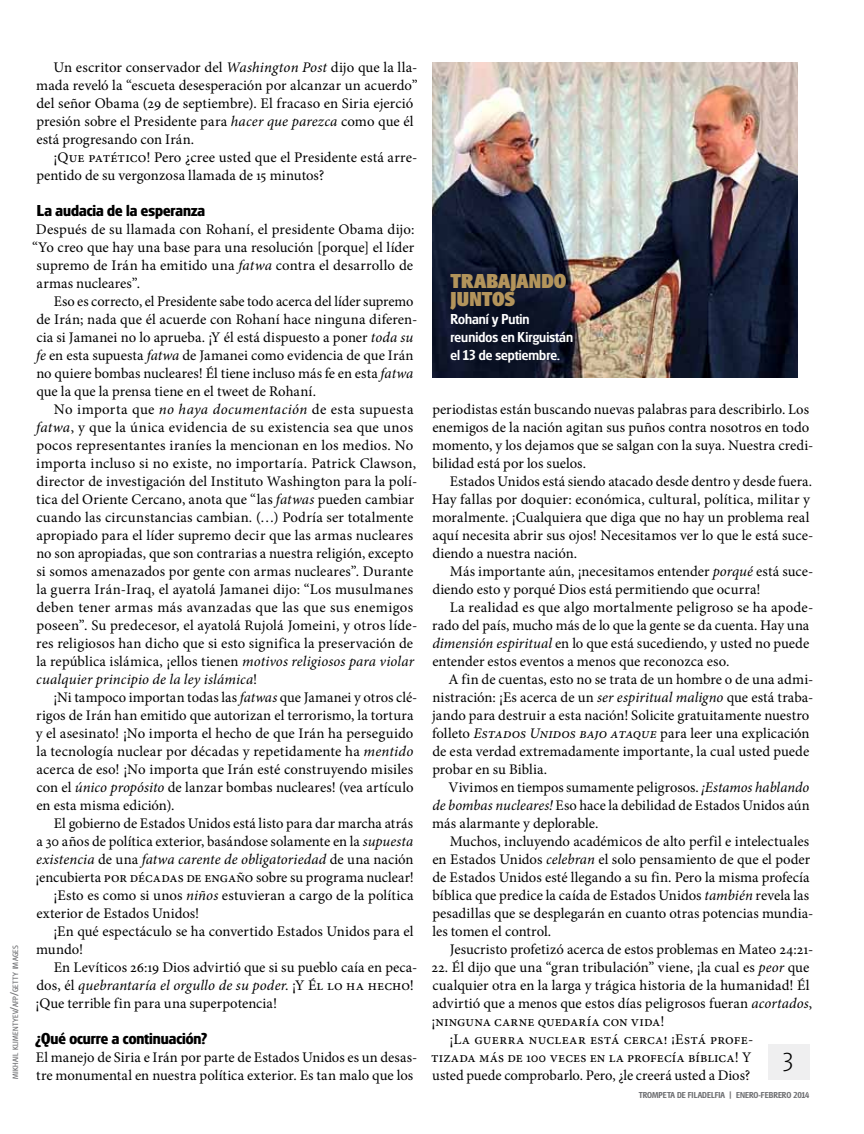
<style>
.page{position:relative;width:864px;height:1134px;background:#fff}
.page>*{position:absolute;margin:0;border:0;box-sizing:border-box;transform-origin:0 0}
.t1{font:300 27px "Glasgow Pro";color:#000}
.t2{font:800 21px/18px "Glasgow Pro";letter-spacing:.005em;color:#b3945b}
.t3{font:700 16.5px "Glasgow Pro";color:#000}
.t4{font:500 15px/18px "Glasgow Pro";letter-spacing:.005em;color:#fff}
.t5{font:14.7px/18px "Minion Pro";letter-spacing:.005em;color:#000}
.t6{font:italic 14.7px "Minion Pro";color:#000}
.t7{font:500 9px "Glasgow Pro";color:#6d6e71}
.t8{font:8.1px "Glasgow Pro";letter-spacing:.03em;color:#6d6e71;scale:1.04 1}
.s1{font-size:11.55px}
.s2{font-style:italic}
.s3{font-style:normal}
</style>
<div class="page">
<div style="left:768px;top:1044px;width:42px;height:36px;background:#efeff0"></div>
<img style="left:432px;top:62px;width:366px;height:316px">
<p class="t8" style="left:11px;top:1079px;width:130px;rotate:-90deg">mikhail klimentyev<span class="s1">/</span>afp<span class="s1">/</span>getty images</p>
<p class="t5" style="left:36px;top:58px;width:383px;text-indent:17px">Un escritor conservador del <span class="s2">Washington Post</span> dijo que la lla&shy;mada reveló la “escueta desesperación por alcanzar un acuerdo” del señor Obama (29 de septiembre). El fracaso en Siria ejerció presión sobre el Presidente para <span class="s2">hacer que parezca</span> como que él está progresando con Irán.</p>
<p class="t5" style="left:36px;top:148px;width:383px;text-indent:17px">¡Que patético! Pero ¿cree usted que el Presidente está arre&shy;pentido de su vergonzosa llamada de 15 minutos?</p>
<p class="t3" style="left:37px;top:201px;width:170px">La audacia de la esperanza</p>
<p class="t5" style="left:32px;top:220px;width:384px;text-align:justify">Después de su llamada con Rohaní, el presidente Obama dijo: “Yo creo que hay una base para una resolución [porque] el líder supremo de Irán ha emitido una <span class="s2">fatwa</span> contra el desarrollo de armas nucleares”.</p>
<p class="t5" style="left:36px;top:292px;width:383px;text-indent:18px">Eso es correcto, el Presidente sabe todo acerca del líder supremo de Irán; nada que él acuerde con Rohaní hace ninguna diferen&shy;cia si Jamanei no lo aprueba. ¡Y él está dispuesto a poner <span class="s2">toda su fe</span> en esta supuesta <span class="s2">fatwa</span> de Jamanei como evidencia de que Irán no quiere bombas nucleares! Él tiene incluso más fe en esta <span class="s2">fatwa </span>que la que la prensa tiene en el tweet de Rohaní.</p>
<p class="t5" style="left:36px;top:400px;width:383px;text-indent:18px">No importa que <span class="s2">no haya documentación</span> de esta supuesta <span class="s2">fatwa</span>, y que la única evidencia de su existencia sea que unos pocos representantes iraníes la mencionan en los medios. No importa incluso si no existe, no importaría. Patrick Clawson, director de investigación del Instituto Washington para la polí&shy;tica del Oriente Cercano, anota que “las <span class="s2">fatwas</span> pueden cambiar cuando las circunstancias cambian. (…) Podría ser totalmente apropiado para el líder supremo decir que las armas nucleares no son apropiadas, que son contrarias a nuestra religión, excepto si somos amenazados por gente con armas nucleares”. Durante la guerra Irán-Iraq, el ayatolá Jamanei dijo: “Los musulmanes deben tener armas más avanzadas que las que sus enemigos poseen”. Su predecesor, el ayatolá Rujolá Jomeini, y otros líde&shy;res religiosos han dicho que si esto significa la preservación de la república islámica, ¡ellos tienen <span class="s2">motivos religiosos para violar cualquier principio de la ley islámica</span>!</p>
<p class="t5" style="left:36px;top:688px;width:383px;text-indent:18px">¡Ni tampoco importan todas las <span class="s2">fatwas</span> que Jamanei y otros clé&shy;rigos de Irán han emitido que autorizan el terrorismo, la tortura y el asesinato! ¡No importa el hecho de que Irán ha perseguido la tecnología nuclear por décadas y repetidamente ha <span class="s2">mentido </span>acerca de eso! ¡No importa que Irán esté construyendo misiles con el <span class="s2">único propósito</span> de lanzar bombas nucleares! (vea artículo en esta misma edición).</p>
<p class="t5" style="left:54px;top:814px;width:361px">El gobierno de Estados Unidos está listo para dar marcha atrás</p>
<p class="t5" style="left:37px;top:832px;width:378px">a 30 años de política exterior, basándose solamente en la <span class="s2">supuesta</span></p>
<p class="t6" style="left:36px;top:849px;width:379px">existencia <span class="s3">de una</span> fatwa carente de obligatoriedad <span class="s3">de una nación</span></p>
<p class="t5" style="left:35px;top:868px;width:380px">¡encubierta por décadas de engaño sobre su programa nuclear!</p>
<p class="t5" style="left:53px;top:886px;width:362px">¡Esto es como si unos <span class="s2">niños</span> estuvieran a cargo de la política</p>
<p class="t5" style="left:36px;top:904px;width:164px">exterior de Estados Unidos!</p>
<p class="t5" style="left:53px;top:922px;width:362px">¡En qué espectáculo se ha convertido Estados Unidos para el</p>
<p class="t5" style="left:36px;top:940px;width:48px">mundo!</p>
<p class="t5" style="left:54px;top:958px;width:365px">En Levíticos 26:19 Dios advirtió que si su pueblo caía en peca-</p>
<p class="t6" style="left:36px;top:975px;width:379px"><span class="s3">dos, él</span> quebrantaría el orgullo de su poder<span class="s3">. ¡Y Él lo ha hecho!</span></p>
<p class="t5" style="left:35px;top:994px;width:243px">¡Que terrible fin para una superpotencia!</p>
<p class="t3" style="left:35px;top:1029px;width:173px">¿Qué ocurre a continuación?</p>
<p class="t5" style="left:36px;top:1048px;width:383px">El manejo de Siria e Irán por parte de Estados Unidos es un desas&shy;tre monumental en nuestra política exterior. Es tan malo que los</p>
<h2 class="t2" style="left:450px;top:272px;width:117px">TRABAJANDO<br>JUNTOS</h2>
<p class="t4" style="left:450px;top:310px;width:124px">Rohaní y Putin reunidos en Kirguistán el 13 de septiembre.</p>
<p class="t5" style="left:432px;top:400px;width:383px">periodistas están buscando nuevas palabras para describirlo. Los enemigos de la nación agitan sus puños contra nosotros en todo momento, y los dejamos que se salgan con la suya. Nuestra credi&shy;bilidad está por los suelos.</p>
<p class="t5" style="left:432px;top:472px;width:383px;text-indent:18px">Estados Unidos está siendo atacado desde dentro y desde fuera.<br>Hay fallas por doquier: económica, cultural, política, militar y moralmente. ¡Cualquiera que diga que no hay un problema real aquí necesita abrir sus ojos! Necesitamos ver lo que le está suce&shy;diendo a nuestra nación.</p>
<p class="t5" style="left:432px;top:562px;width:383px;text-indent:17px">Más importante aún, ¡necesitamos entender <span class="s2">porqué</span> está suce&shy;diendo esto y porqué Dios está permitiendo que ocurra!</p>
<p class="t5" style="left:432px;top:598px;width:383px;text-indent:18px">La realidad es que algo mortalmente peligroso se ha apode&shy;rado del país, mucho más de lo que la gente se da cuenta. Hay una <span class="s2">dimensión espiritual</span> en lo que está sucediendo, y usted no puede entender estos eventos a menos que reconozca eso.</p>
<p class="t5" style="left:432px;top:670px;width:383px;text-indent:16px">A fin de cuentas, esto no se trata de un hombre o de una admi&shy;nistración: ¡Es acerca de un <span class="s2">ser espiritual maligno</span> que está traba&shy;jando para destruir a esta nación! Solicite gratuitamente nuestro folleto <span class="s2">Estados Unidos bajo ataque</span> para leer una explicación de esta verdad extremadamente importante, la cual usted puede probar en su Biblia.</p>
<p class="t5" style="left:432px;top:778px;width:379px;text-align:justify;text-indent:16px">Vivimos en tiempos sumamente peligrosos. <span class="s2">¡Estamos hablando de bombas nucleares!</span> Eso hace la debilidad de Estados Unidos aún más alarmante y deplorable.</p>
<p class="t5" style="left:432px;top:832px;width:383px;text-indent:18px">Muchos, incluyendo académicos de alto perfil e intelectuales en Estados Unidos <span class="s2">celebran</span> el solo pensamiento de que el poder de Estados Unidos esté llegando a su fin. Pero la misma profecía bíblica que predice la caída de Estados Unidos <span class="s2">también</span> revela las pesadillas que se desplegarán en cuanto otras potencias mundia&shy;les tomen el control.</p>
<p class="t5" style="left:450px;top:940px;width:365px">Jesucristo profetizó acerca de estos problemas en Mateo 24:21-</p>
<p class="t5" style="left:431px;top:958px;width:379px">22. Él dijo que una “gran tribulación” viene, ¡la cual es <span class="s2">peor</span> que</p>
<p class="t5" style="left:432px;top:976px;width:379px">cualquier otra en la larga y trágica historia de la humanidad! Él</p>
<p class="t5" style="left:433px;top:994px;width:381px">advirtió que a menos que estos días peligrosos fueran <span class="s2">acortados</span>,</p>
<p class="t5" style="left:431px;top:1012px;width:234px">¡ninguna carne quedaría con vida!</p>
<p class="t5" style="left:449px;top:1030px;width:306px">¡La guerra nuclear está cerca! ¡Está profe-</p>
<p class="t5" style="left:431px;top:1048px;width:322px">tizada más de 100 veces en la profecía bíblica! Y</p>
<p class="t5" style="left:432px;top:1066px;width:320px">usted puede comprobarlo. Pero, ¿le creerá usted a Dios?</p>
<h1 class="t1" style="left:783px;top:1047px;width:11px">3</h1>
<p class="t7" style="left:639px;top:1090px;width:172px">Trompeta de filadelfia | enero-febrero 2014</p>
</div>
